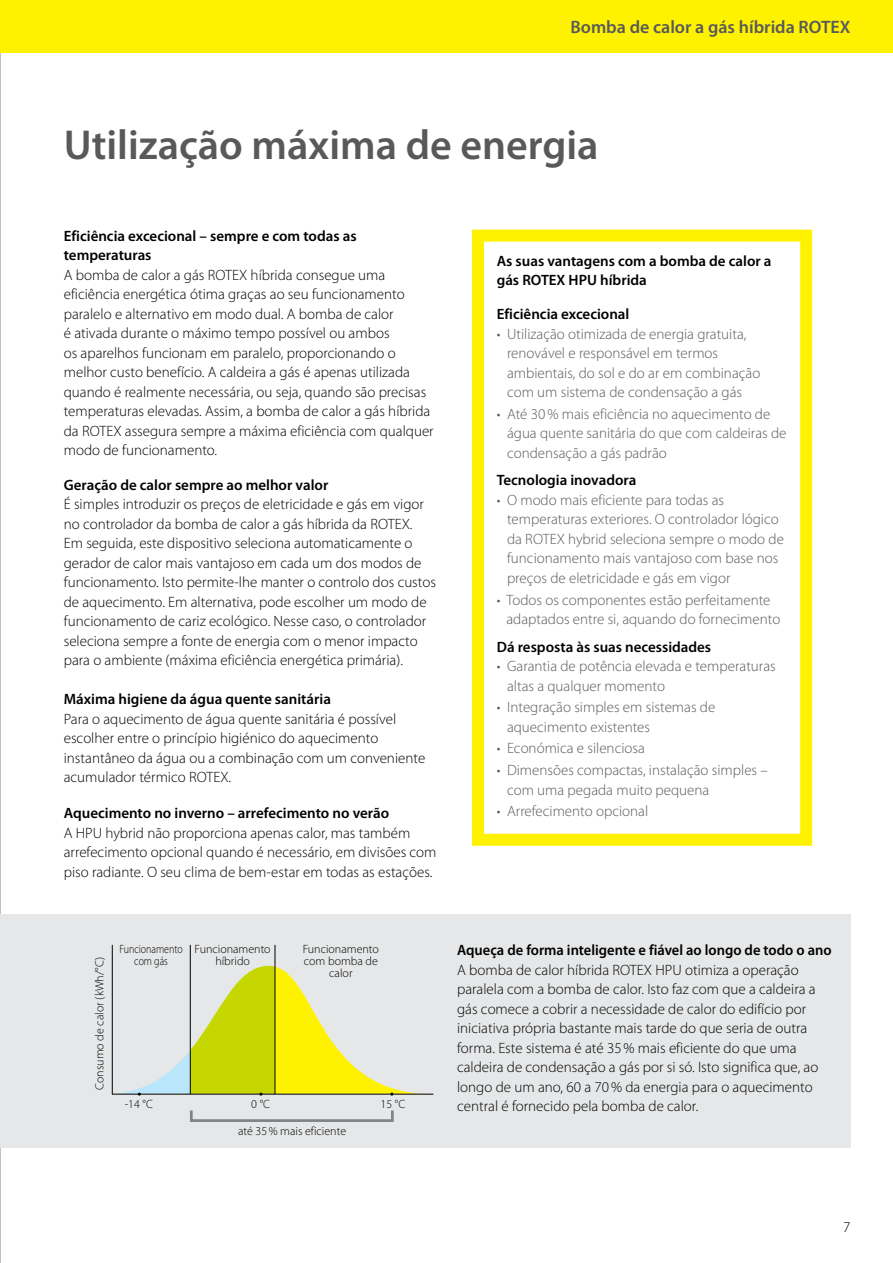
<style>
.page{position:relative;width:893px;height:1263px;background:#fff}
.page>*{position:absolute;margin:0;border:0;box-sizing:border-box;transform-origin:0 0}
.t1{font:600 42px "Myriad Pro";color:#58595b}
.t2{font:600 18px "Myriad Pro";color:#58595b}
.t3{font:300 15px/19.5px "Myriad Pro";color:#000}
.t4{font:300 15px/19.5px "Myriad Pro";color:#58595b}
.t5{font:600 15px/19.5px "Myriad Pro";color:#000}
.t6{font:300 12px/12px "Myriad Pro";color:#000;text-align:center}
.t7{font:300 12px/12px "Myriad Pro";color:#000;text-align:center;scale:.83 1}
</style>
<div class="page">
<img style="left:0;top:0;width:1px;height:1263px">
<div style="left:0;top:0;width:893px;height:53px;background:#fff200"></div>
<div style="left:0;top:914px;width:850px;height:234px;background:#e6e7e8"></div>
<hr style="left:112px;top:945px;width:1px;height:149px;background:#000">
<hr style="left:275px;top:945px;width:1px;height:149px;background:#000">
<hr style="left:190px;top:945px;width:1px;height:149px;background:#000">
<hr style="left:112px;top:1094px;width:321px;height:1px;background:#000">
<svg style="left:115px;top:966px;width:307px;height:130px"></svg>
<svg style="left:190px;top:1110px;width:3px;height:12px"></svg>
<svg style="left:391px;top:1110px;width:3px;height:12px"></svg>
<hr style="left:191px;top:1119px;width:201px;height:3px;background:#808285">
<div style="left:472px;top:230px;width:340px;height:616px;border:12px solid #fff200"></div>
<p class="t2" style="left:570px;top:16px;width:282px">Bomba de calor a gás híbrida ROTEX</p>
<h1 class="t1" style="left:64px;top:118px;width:536px">Utilização máxima de energia</h1>
<p class="t5" style="left:64px;top:226px;width:294px">Eficiência excecional – sempre e com todas as temperaturas</p>
<p class="t3" style="left:64px;top:265px;width:371px">A bomba de calor a gás ROTEX híbrida consegue uma eficiência energética ótima graças ao seu funcionamento paralelo e alternativo em modo dual. A bomba de calor<br>é ativada durante o máximo tempo possível ou ambos<br>os aparelhos funcionam em paralelo, proporcionando o melhor custo benefício. A caldeira a gás é apenas utilizada quando é realmente necessária, ou seja, quando são precisas temperaturas elevadas. Assim, a bomba de calor a gás híbrida da ROTEX assegura sempre a máxima eficiência com qualquer modo de funcionamento.</p>
<p class="t5" style="left:64px;top:475px;width:266px">Geração de calor sempre ao melhor valor</p>
<p class="t3" style="left:64px;top:494px;width:374px">É simples introduzir os preços de eletricidade e gás em vigor no controlador da bomba de calor a gás híbrida da ROTEX.<br>Em seguida, este dispositivo seleciona automaticamente o gerador de calor mais vantajoso em cada um dos modos de funcionamento. Isto permite-lhe manter o controlo dos custos de aquecimento. Em alternativa, pode escolher um modo de funcionamento de cariz ecológico. Nesse caso, o controlador seleciona sempre a fonte de energia com o menor impacto para o ambiente (máxima eficiência energética primária).</p>
<p class="t5" style="left:64px;top:689px;width:269px">Máxima higiene da água quente sanitária</p>
<p class="t3" style="left:64px;top:709px;width:363px">Para o aquecimento de água quente sanitária é possível escolher entre o princípio higiénico do aquecimento instantâneo da água ou a combinação com um conveniente acumulador térmico ROTEX.</p>
<p class="t5" style="left:64px;top:803px;width:327px">Aquecimento no inverno – arrefecimento no verão</p>
<p class="t3" style="left:64px;top:823px;width:374px">A HPU hybrid não proporciona apenas calor, mas também arrefecimento opcional quando é necessário, em divisões com piso radiante. O seu clima de bem-estar em todas as estações.</p>
<p class="t5" style="left:497px;top:250px;width:276px">As suas vantagens com a bomba de calor a gás ROTEX HPU híbrida</p>
<p class="t5" style="left:497px;top:304px;width:134px">Eficiência excecional</p>
<p class="t4" style="left:507px;top:324px;width:255px;text-indent:-10px">• Utilização otimizada de energia gratuita, renovável e responsável em termos ambientais, do sol e do ar em combinação com um sistema de condensação a gás</p>
<p class="t4" style="left:507px;top:404px;width:281px;text-indent:-10px">• Até 30% mais eficiência no aquecimento de água quente sanitária do que com caldeiras de condensação a gás padrão</p>
<p class="t5" style="left:497px;top:470px;width:141px">Tecnologia inovadora</p>
<p class="t4" style="left:507px;top:490px;width:278px;text-indent:-10px">• O modo mais eficiente para todas as temperaturas exteriores. O controlador lógico da ROTEX hybrid seleciona sempre o modo de funcionamento mais vantajoso com base nos preços de eletricidade e gás em vigor</p>
<p class="t4" style="left:506px;top:590px;width:276px;text-indent:-10px">• Todos os componentes estão perfeitamente adaptados entre si, aquando do fornecimento</p>
<p class="t5" style="left:497px;top:636px;width:216px">Dá resposta às suas necessidades</p>
<p class="t4" style="left:507px;top:656px;width:270px;text-indent:-10px">• Garantia de potência elevada e temperaturas altas a qualquer momento</p>
<p class="t4" style="left:507px;top:697px;width:210px;text-indent:-10px">• Integração simples em sistemas de aquecimento existentes</p>
<p class="t4" style="left:497px;top:739px;width:150px">• Económica e silenciosa</p>
<p class="t4" style="left:507px;top:760px;width:262px;text-indent:-10px">• Dimensões compactas, instalação simples – com uma pegada muito pequena</p>
<p class="t4" style="left:497px;top:801px;width:153px">• Arrefecimento opcional</p>
<p class="t6" style="left:93px;top:1090px;width:134px;rotate:-90deg">Consumo de calor (kWh/°C)</p>
<p class="t7" style="left:120px;top:943px;width:78px">Funcionamento com gás</p>
<p class="t6" style="left:195px;top:943px;width:78px">Funcionamento híbrido</p>
<p class="t6" style="left:303px;top:943px;width:78px">Funcionamento com bomba de calor</p>
<p class="t6" style="left:125px;top:1098px;width:30px">-14 °C</p>
<p class="t6" style="left:251px;top:1098px;width:20px">0 °C</p>
<p class="t6" style="left:381px;top:1098px;width:26px">15 °C</p>
<p class="t6" style="left:238px;top:1125px;width:110px">até 35% mais eficiente</p>
<p class="t5" style="left:457px;top:940px;width:376px">Aqueça de forma inteligente e fiável ao longo de todo o ano</p>
<p class="t3" style="left:457px;top:960px;width:363px">A bomba de calor híbrida ROTEX HPU otimiza a operação paralela com a bomba de calor. Isto faz com que a caldeira a gás comece a cobrir a necessidade de calor do edifício por iniciativa própria bastante mais tarde do que seria de outra forma. Este sistema é até 35% mais eficiente do que uma caldeira de condensação a gás por si só. Isto significa que, ao longo de um ano, 60 a 70% da energia para o aquecimento central é fornecido pela bomba de calor.</p>
<p class="t3" style="left:843px;top:1217px;width:9px">7</p>
</div>
